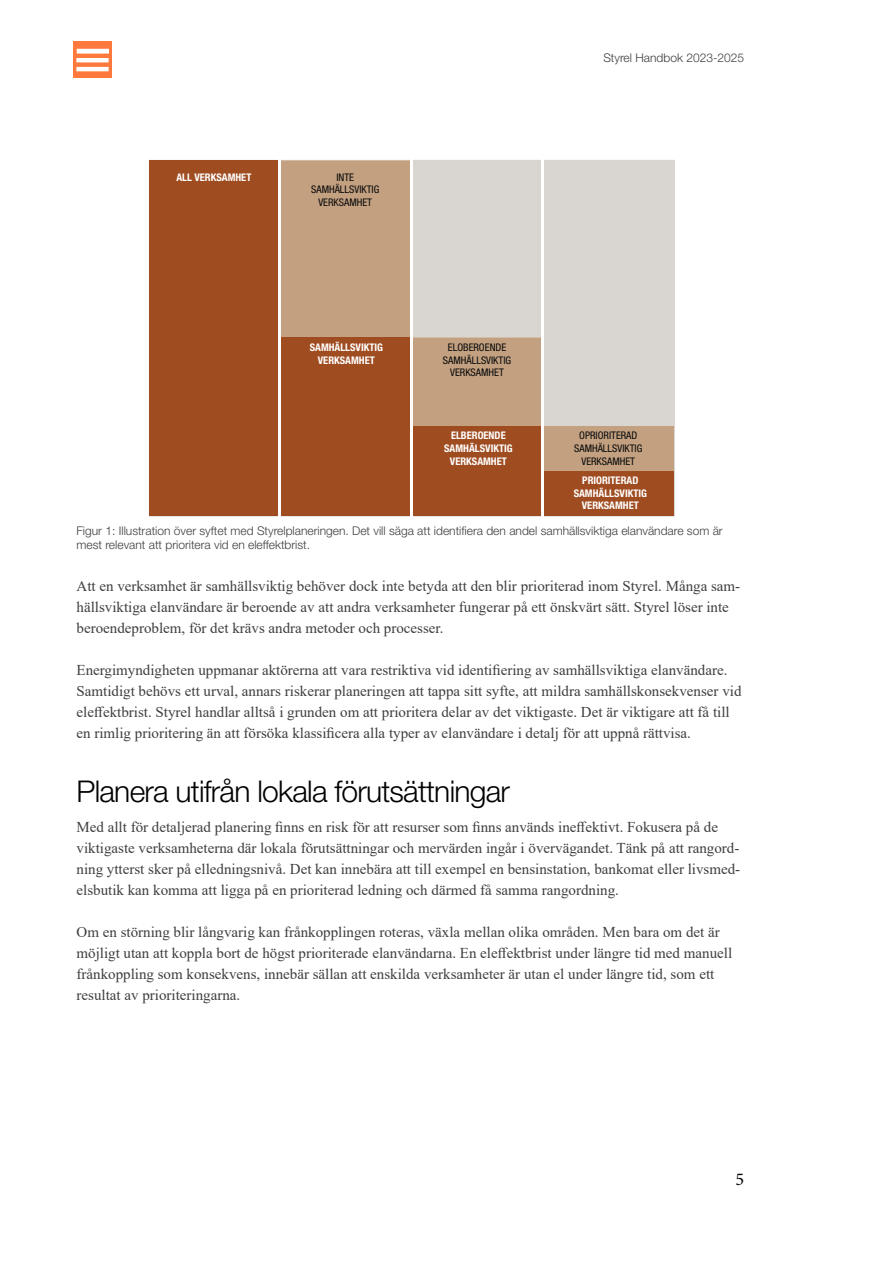
<style>
.page{position:relative;width:893px;height:1263px;background:#fff}
.page>*{position:absolute;margin:0;border:0;box-sizing:border-box;transform-origin:0 0}
.H2_Underrubrik{font:300 30px "Helvetica Neue LT Std";letter-spacing:-.025em;color:#000}
.t1{font:18px "Minion Pro";color:#000}
.Brödtext{font:15px/21px "Times New Roman";color:#3f3e3e}
.Figurtext{font:300 12px/14.4px "Helvetica Neue LT Std";color:#3f3e3e}
.Figurtext-2{font:700 condensed 10.5px "Helvetica Neue LT Std";color:#fff}
.Figurtext-3{font:condensed 10.5px "Helvetica Neue LT Std";color:#08090a}
</style>
<div class="page">
<div style="left:149px;top:160px;width:526px;height:357px;background:#d9d6d1"></div>
<div style="left:281px;top:160px;width:129px;height:178px;background:#c2a080"></div>
<div style="left:412px;top:337px;width:129px;height:89px;background:#c2a080"></div>
<div style="left:543px;top:427px;width:131px;height:89px;background:#c2a080"></div>
<div style="left:149px;top:160px;width:132px;height:356px;background:#9f4c21"></div>
<div style="left:280px;top:338px;width:132px;height:178px;background:#9f4c21"></div>
<div style="left:411px;top:426px;width:132px;height:90px;background:#9f4c21"></div>
<div style="left:542px;top:471px;width:132px;height:45px;background:#9f4c21"></div>
<hr style="left:279px;top:152px;width:2px;height:367px;background:#fff">
<hr style="left:410px;top:152px;width:2px;height:367px;background:#fff">
<hr style="left:541px;top:152px;width:2px;height:367px;background:#fff">
<img style="left:74px;top:42px;width:37px;height:36px">
<p class="Figurtext-2" style="left:176px;top:170px;width:77px">ALL VERKSAMHET</p>
<p class="Figurtext-3" style="left:336px;top:171px;width:19px">INTE</p>
<p class="Figurtext-3" style="left:311px;top:183px;width:70px">SAMHÄLLSVIKTIG</p>
<p class="Figurtext-3" style="left:318px;top:196px;width:55px">VERKSAMHET</p>
<p class="Figurtext-2" style="left:310px;top:341px;width:75px">SAMHÄLLSVIKTIG</p>
<p class="Figurtext-2" style="left:318px;top:354px;width:58px">VERKSAMHET</p>
<p class="Figurtext-3" style="left:448px;top:341px;width:60px">ELOBEROENDE</p>
<p class="Figurtext-3" style="left:443px;top:354px;width:70px">SAMHÄLLSVIKTIG</p>
<p class="Figurtext-3" style="left:450px;top:366px;width:55px">VERKSAMHET</p>
<p class="Figurtext-2" style="left:451px;top:429px;width:56px">ELBEROENDE</p>
<p class="Figurtext-2" style="left:444px;top:442px;width:70px">SAMHÄLSVIKTIG</p>
<p class="Figurtext-2" style="left:450px;top:454px;width:58px">VERKSAMHET</p>
<p class="Figurtext" style="left:603px;top:50px;width:142px">Styrel Handbok 2023-2025</p>
<p class="Figurtext-3" style="left:579px;top:429px;width:60px">OPRIORITERAD</p>
<p class="Figurtext-3" style="left:574px;top:442px;width:70px">SAMHÄLLSVIKTIG</p>
<p class="Figurtext-3" style="left:581px;top:455px;width:55px">VERKSAMHET</p>
<p class="Figurtext-2" style="left:582px;top:474px;width:58px">PRIORITERAD</p>
<p class="Figurtext-2" style="left:574px;top:486px;width:75px">SAMHÄLLSVIKTIG</p>
<p class="Figurtext-2" style="left:582px;top:499px;width:58px">VERKSAMHET</p>
<p class="Figurtext" style="left:77px;top:523px;width:648px">Figur 1: Illustration över syftet med Styrelplaneringen. Det vill säga att identifiera den andel samhällsviktiga elanvändare som är mest relevant att prioritera vid en eleffektbrist.</p>
<p class="Brödtext" style="left:77px;top:575px;width:665px">Att en verksamhet är samhällsviktig behöver dock inte betyda att den blir prioriterad inom Styrel. Många sam&shy;hällsviktiga elanvändare är beroende av att andra verksamheter fungerar på ett önskvärt sätt. Styrel löser inte beroendeproblem, för det krävs andra metoder och processer.</p>
<p class="Brödtext" style="left:77px;top:659px;width:666px">Energimyndigheten uppmanar aktörerna att vara restriktiva vid identifiering av samhällsviktiga elanvändare.<br>Samtidigt behövs ett urval, annars riskerar planeringen att tappa sitt syfte, att mildra samhällskonsekvenser vid eleffektbrist. Styrel handlar alltså i grunden om att prioritera delar av det viktigaste. Det är viktigare att få till en rimlig prioritering än att försöka klassificera alla typer av elanvändare i detalj för att uppnå rättvisa.</p>
<h2 class="H2_Underrubrik" style="left:77px;top:773px;width:435px">Planera utifrån lokala förutsättningar</h2>
<p class="Brödtext" style="left:77px;top:815px;width:665px">Med allt för detaljerad planering finns en risk för att resurser som finns används ineffektivt. Fokusera på de viktigaste verksamheterna där lokala förutsättningar och mervärden ingår i övervägandet. Tänk på att rangord&shy;ning ytterst sker på elledningsnivå. Det kan innebära att till exempel en bensinstation, bankomat eller livsmed&shy;elsbutik kan komma att ligga på en prioriterad ledning och därmed få samma rangordning.</p>
<p class="Brödtext" style="left:77px;top:920px;width:657px">Om en störning blir långvarig kan frånkopplingen roteras, växla mellan olika områden. Men bara om det är möjligt utan att koppla bort de högst prioriterade elanvändarna. En eleffektbrist under längre tid med manuell frånkoppling som konsekvens, innebär sällan att enskilda verksamheter är utan el under längre tid, som ett resultat av prioriteringarna.</p>
<p class="t1" style="left:735px;top:1167px;width:10px">5</p>
</div>
